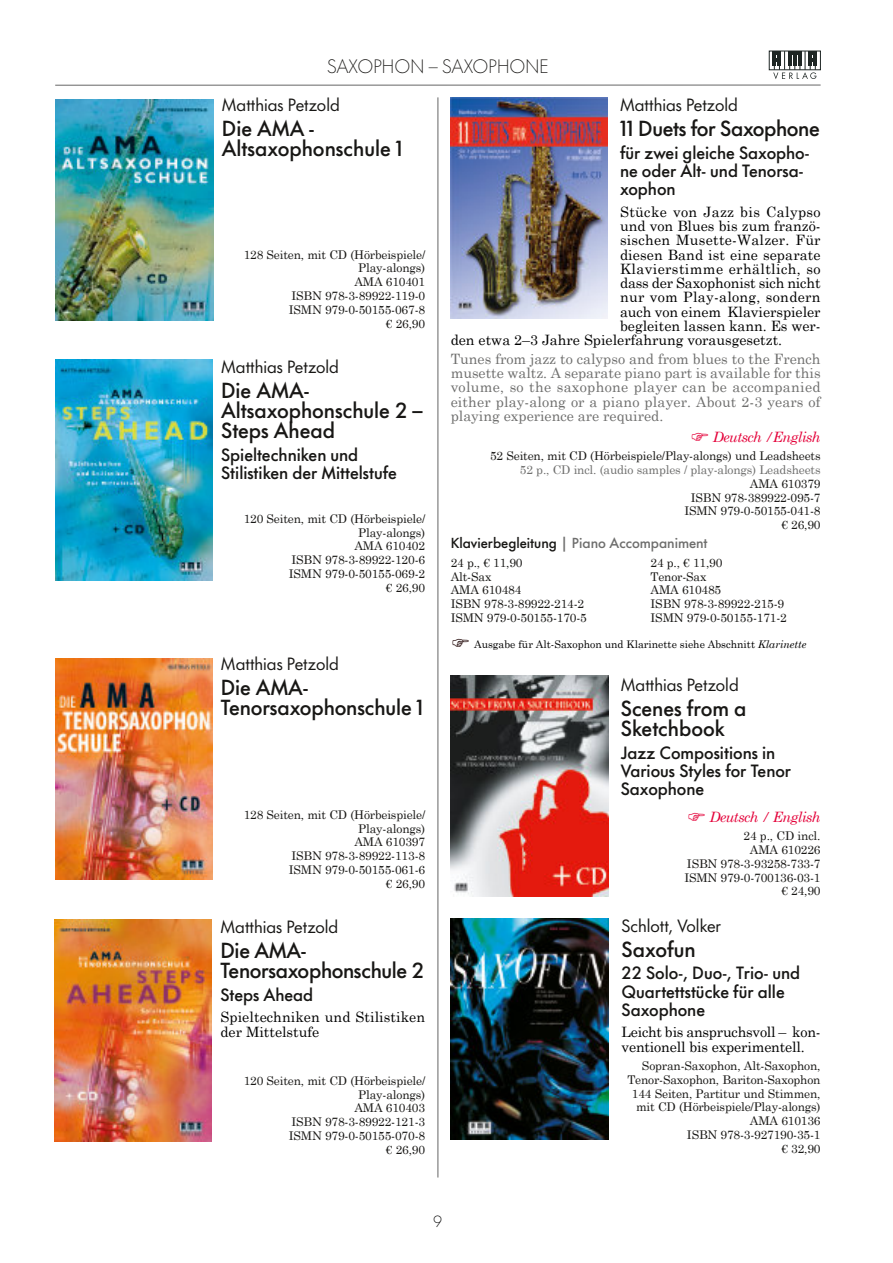
<style>
.page{position:relative;width:893px;height:1263px;background:#fff}
.page>*{position:absolute;margin:0;border:0;box-sizing:border-box;transform-origin:0 0}
.t1{font:500 20.25px/20.2px "Futura Now Headline";letter-spacing:-.005em;color:#181715}
.t2{font:300 18px "Futura Now Headline";color:#181715}
.t3{font:500 16.5px/18.1px "Futura Now Headline";color:#181715}
.t4{font:16.5px "Futura Now Headline";color:#181715}
.t5{font:300 15px "Futura Now Headline";color:#000}
.t6{font:14.25px/14.2px "Century Schoolbook";color:#000}
.t7{font:14.25px/14.2px "Century Schoolbook";color:#6e6e6d;text-align:justify}
.t8{font:14.25px "Century Schoolbook";letter-spacing:.02em;color:#000}
.t9{font:italic 14.25px "Century Schoolbook";letter-spacing:-.04em;color:#e40039}
.t10{font:14.25px "Century Schoolbook";letter-spacing:.03em;color:#000}
.t11{font:14.25px "Century Schoolbook";letter-spacing:.025em;color:#000}
.t12{font:500 13.5px "Futura Now Headline";color:#6e6e6d}
.t13{font:12px/13.8px "Century Schoolbook";letter-spacing:-.015em;color:#181715;text-align:right}
.t14{font:12px "Century Schoolbook";letter-spacing:-.015em;color:#6e6e6d}
.t15{font:10.5px "Century Schoolbook";color:#000}
.s1{color:#181715}
.s2{font-style:italic}
</style>
<div class="page">
<hr style="left:55px;top:85px;width:766px;height:1px;background:#666">
<div style="left:769px;top:51px;width:52px;height:19px;border:1px solid #1e2624"></div>
<hr style="left:814px;top:51px;width:3px;height:15px;background:#1e2624">
<svg style="left:773px;top:51px;width:43px;height:28px"></svg>
<img style="left:56px;top:100px;width:157px;height:221px">
<img style="left:55px;top:920px;width:157px;height:221px">
<img style="left:55px;top:360px;width:158px;height:221px">
<img style="left:55px;top:658px;width:157px;height:222px">
<img style="left:450px;top:98px;width:158px;height:221px">
<img style="left:451px;top:675px;width:157px;height:221px">
<img style="left:451px;top:919px;width:157px;height:221px">
<hr style="left:438px;top:97px;width:1px;height:1080px;background:#666">
<h2 class="t2" style="left:327px;top:58px;width:223px">SAXOPHON – SAXOPHONE</h2>
<h3 class="t4" style="left:222px;top:98px;width:120px">Matthias Petzold</h3>
<h1 class="t1" style="left:222px;top:120px;width:183px">Die AMA -<br>Altsaxophonschule 1</h1>
<h3 class="t4" style="left:620px;top:98px;width:120px">Matthias Petzold</h3>
<h1 class="t1" style="left:620px;top:120px;width:201px">11 Duets for Saxophone</h1>
<h3 class="t3" style="left:620px;top:145px;width:191px">für zwei gleiche Saxopho&shy;ne oder Alt- und Tenorsa&shy;xophon</h3>
<p class="t11" style="left:620px;top:206px;width:202px">Stücke von Jazz bis Calypso</p>
<p class="t6" style="left:620px;top:220px;width:202px">und von Blues bis zum franzö-</p>
<p class="t8" style="left:620px;top:235px;width:202px">sischen Musette-Walzer. Für</p>
<p class="t6" style="left:620px;top:249px;width:202px">diesen Band ist eine separate</p>
<p class="t10" style="left:620px;top:263px;width:202px">Klavierstimme erhältlich, so</p>
<p class="t6" style="left:620px;top:277px;width:202px">dass der Saxophonist sich nicht</p>
<p class="t8" style="left:620px;top:292px;width:202px">nur vom Play-along, sondern</p>
<p class="t6" style="left:620px;top:306px;width:202px">auch von einem Klavierspieler</p>
<p class="t6" style="left:620px;top:320px;width:202px">begleiten lassen kann. Es wer-</p>
<p class="t6" style="left:451px;top:334px;width:333px">den etwa 2–3 Jahre Spielerfahrung vorausgesetzt.</p>
<p class="t7" style="left:451px;top:353px;width:371px">Tunes from jazz to calypso and from blues to the French musette waltz. A separate piano part is available for this volume, so the saxophone player can be accompanied either play-along or a piano player. About 2-3 years of playing experience are required.</p>
<p class="t9" style="left:713px;top:431px;width:109px">Deutsch /English</p>
<p class="t13" style="left:490px;top:450px;width:332px">52 Seiten, mit CD (Hörbeispiele/Play-alongs) und Leadsheets</p>
<p class="t14" style="left:520px;top:465px;width:302px">52 p., CD incl. (audio samples / play-alongs) Leadsheets</p>
<p class="t13" style="left:684px;top:478px;width:138px">AMA 610379<br>ISBN 978-389922-095-7<br>ISMN 979-0-50155-041-8 € 26,90</p>
<p class="t12" style="left:451px;top:537px;width:259px"><span class="s1">Klavierbegleitung</span> | Piano Accompaniment</p>
<p class="t13" style="left:451px;top:557px;width:73px">24 p., € 11,90</p>
<p class="t13" style="left:650px;top:557px;width:73px">24 p., € 11,90</p>
<p class="t13" style="left:451px;top:570px;width:42px">Alt-Sax</p>
<p class="t13" style="left:650px;top:570px;width:57px">Tenor-Sax</p>
<p class="t13" style="left:451px;top:584px;width:72px">AMA 610484</p>
<p class="t13" style="left:650px;top:584px;width:72px">AMA 610485</p>
<p class="t13" style="left:451px;top:598px;width:135px">ISBN 978-3-89922-214-2</p>
<p class="t13" style="left:650px;top:598px;width:135px">ISBN 978-3-89922-215-9</p>
<p class="t13" style="left:451px;top:612px;width:138px">ISMN 979-0-50155-170-5</p>
<p class="t13" style="left:650px;top:612px;width:138px">ISMN 979-0-50155-171-2</p>
<p class="t15" style="left:474px;top:640px;width:334px">Ausgabe für Alt-Saxophon und Klarinette siehe Abschnitt <span class="s2">Klarinette</span></p>
<h3 class="t4" style="left:621px;top:677px;width:120px">Matthias Petzold</h3>
<h1 class="t1" style="left:621px;top:700px;width:127px">Scenes from a<br>Sketchbook</h1>
<h3 class="t3" style="left:621px;top:745px;width:172px">Jazz Compositions in<br>Various Styles for Tenor<br>Saxophone</h3>
<p class="t9" style="left:709px;top:811px;width:113px">Deutsch / English</p>
<p class="t13" style="left:684px;top:830px;width:138px">24 p., CD incl.<br>AMA 610226<br>ISBN 978-3-93258-733-7<br>ISMN 979-0-700136-03-1 € 24,90</p>
<h3 class="t4" style="left:621px;top:918px;width:101px">Schlott, Volker</h3>
<h1 class="t1" style="left:621px;top:941px;width:76px">Saxofun</h1>
<h3 class="t3" style="left:621px;top:966px;width:180px">22 Solo-, Duo-, Trio- und<br>Quartettstücke für alle<br>Saxophone</h3>
<p class="t6" style="left:621px;top:1026px;width:201px">Leicht bis anspruchsvoll – kon&shy;ventionell bis experimentell.</p>
<p class="t13" style="left:627px;top:1060px;width:195px">Sopran-Saxophon, Alt-Saxophon,<br>Tenor-Saxophon, Bariton-Saxophon<br>144 Seiten, Partitur und Stimmen, mit CD (Hörbeispiele/Play-alongs)<br>AMA 610136<br>ISBN 978-3-927190-35-1<br>€ 32,90</p>
<p class="t13" style="left:244px;top:248px;width:183px">128 Seiten, mit CD (Hörbeispiele/<br>Play-alongs)<br>AMA 610401<br>ISBN 978-3-89922-119-0<br>ISMN 979-0-50155-067-8<br>€ 26,90</p>
<h3 class="t4" style="left:221px;top:359px;width:120px">Matthias Petzold</h3>
<h1 class="t1" style="left:221px;top:382px;width:203px">Die AMA-<br>Altsaxophonschule 2 –<br>Steps Ahead</h1>
<h3 class="t3" style="left:221px;top:447px;width:177px">Spieltechniken und<br>Stilistiken der Mittelstufe</h3>
<p class="t13" style="left:244px;top:512px;width:183px">120 Seiten, mit CD (Hörbeispiele/<br>Play-alongs)<br>AMA 610402<br>ISBN 978-3-89922-120-6<br>ISMN 979-0-50155-069-2<br>€ 26,90</p>
<h3 class="t4" style="left:221px;top:656px;width:120px">Matthias Petzold</h3>
<h1 class="t1" style="left:221px;top:679px;width:204px">Die AMA-<br>Tenorsaxophonschule 1</h1>
<p class="t13" style="left:244px;top:808px;width:183px">128 Seiten, mit CD (Hörbeispiele/<br>Play-alongs)<br>AMA 610397<br>ISBN 978-3-89922-113-8<br>ISMN 979-0-50155-061-6<br>€ 26,90</p>
<h3 class="t4" style="left:220px;top:919px;width:120px">Matthias Petzold</h3>
<h1 class="t1" style="left:220px;top:942px;width:205px">Die AMA-<br>Tenorsaxophonschule 2</h1>
<h3 class="t3" style="left:220px;top:987px;width:94px">Steps Ahead</h3>
<p class="t6" style="left:220px;top:1011px;width:206px">Spieltechniken und Stilistiken der Mittelstufe</p>
<p class="t13" style="left:244px;top:1075px;width:183px">120 Seiten, mit CD (Hörbeispiele/<br>Play-alongs)<br>AMA 610403<br>ISBN 978-3-89922-121-3<br>ISMN 979-0-50155-070-8<br>€ 26,90</p>
<p class="t5" style="left:433px;top:1214px;width:11px">9</p>
</div>
